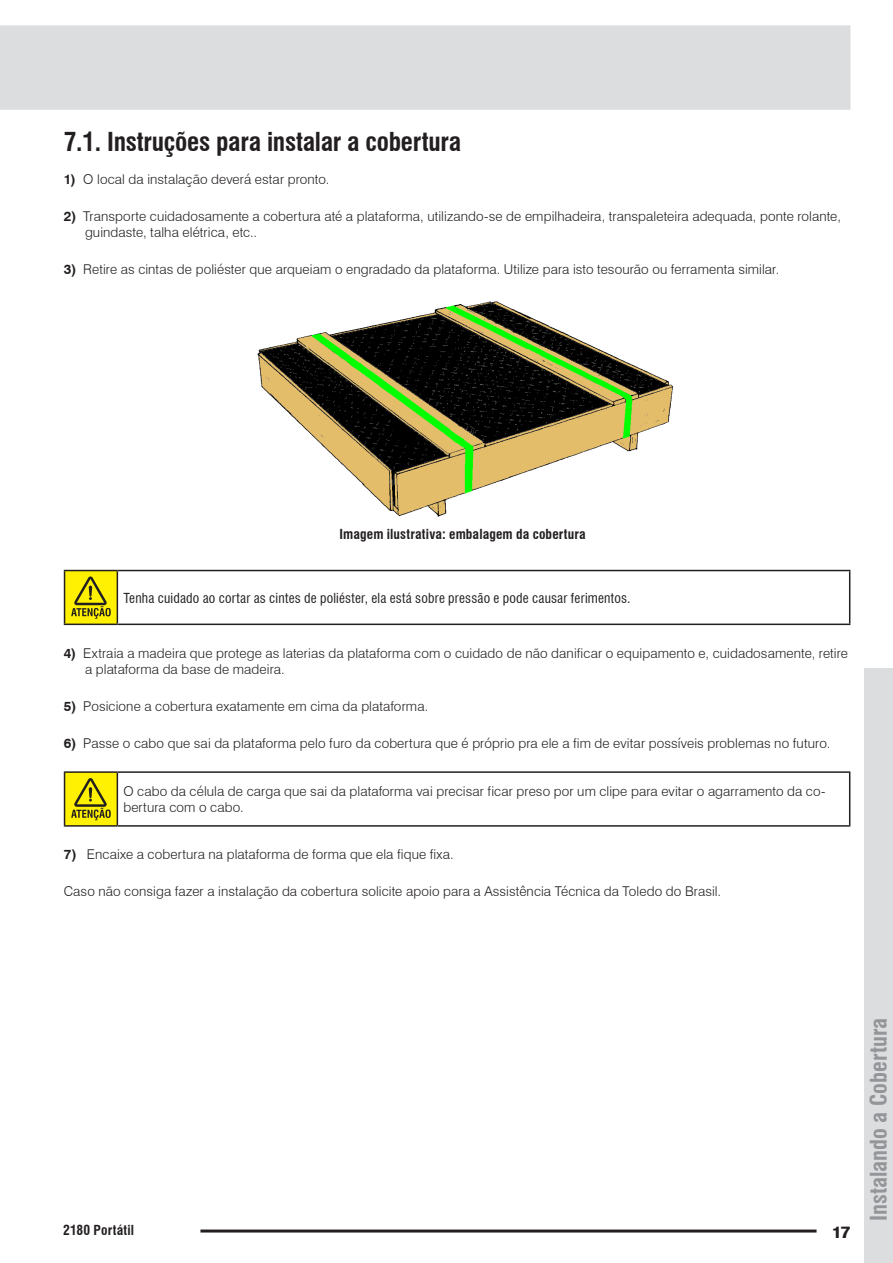
<style>
.page{position:relative;width:893px;height:1263px;background:#fff}
.page>*{position:absolute;margin:0;border:0;box-sizing:border-box;transform-origin:0 0}
.t1{font:700 condensed 25.5px "Swiss 721 BT";letter-spacing:-.01em;color:#231f20}
.t2{font:700 condensed 22.5px "Swiss 721 BT";color:#939598}
.t3{font:800 16.5px "Swiss 721 BT";color:#231f20}
.Texto{font:300 13.5px/16.5px "Swiss 721 BT";letter-spacing:.01em;color:#231f20}
.Texto_Tabela{font:condensed 13.5px "Swiss 721 BT";letter-spacing:.015em;color:#231f20}
.Texto-2{font:700 condensed 13.5px "Swiss 721 BT";letter-spacing:.01em;color:#231f20}
.s1{font-weight:700}
</style>
<div class="page">
<div style="left:0;top:25px;width:850px;height:85px;background:#dcdddf"></div>
<div style="left:864px;top:668px;width:29px;height:595px;background:#dcdddf"></div>
<hr style="left:200px;top:1229px;width:616px;height:3px;background:#231f20">
<img style="left:257px;top:301px;width:417px;height:216px">
<div style="left:65px;top:570px;width:52px;height:54px;background:#fff101"></div>
<hr style="left:64px;top:570px;width:53px;height:1px;background:#231f20">
<hr style="left:64px;top:571px;width:1px;height:53px;background:#231f20">
<hr style="left:117px;top:570px;width:733px;height:1px;background:#231f20">
<hr style="left:117px;top:571px;width:1px;height:53px;background:#231f20">
<hr style="left:849px;top:571px;width:1px;height:53px;background:#231f20">
<hr style="left:64px;top:624px;width:53px;height:1px;background:#231f20">
<hr style="left:117px;top:624px;width:733px;height:1px;background:#231f20">
<svg style="left:71px;top:576px;width:40px;height:43px"></svg>
<div style="left:65px;top:772px;width:52px;height:54px;background:#fff101"></div>
<hr style="left:64px;top:771px;width:53px;height:2px;background:#231f20">
<hr style="left:64px;top:773px;width:1px;height:52px;background:#231f20">
<hr style="left:117px;top:771px;width:733px;height:2px;background:#231f20">
<hr style="left:117px;top:773px;width:1px;height:52px;background:#231f20">
<hr style="left:849px;top:773px;width:1px;height:52px;background:#231f20">
<hr style="left:64px;top:825px;width:53px;height:2px;background:#231f20">
<hr style="left:117px;top:825px;width:733px;height:2px;background:#231f20">
<svg style="left:71px;top:778px;width:40px;height:42px"></svg>
<p class="t1" style="left:64px;top:127px;width:399px">7.1. Instruções para instalar a cobertura</p>
<p class="Texto" style="left:64px;top:171px;width:267px"><span class="s1">1)</span> O local da instalação deverá estar pronto.</p>
<p class="Texto" style="left:85px;top:208px;width:757px;text-indent:-21px"><span class="s1">2)</span> Transporte cuidadosamente a cobertura até a plataforma, utilizando-se de empilhadeira, transpaleteira adequada, ponte rolante, guindaste, talha elétrica, etc..</p>
<p class="Texto" style="left:64px;top:261px;width:717px"><span class="s1">3)</span> Retire as cintas de poliéster que arqueiam o engradado da plataforma. Utilize para isto tesourão ou ferramenta similar.</p>
<p class="Texto-2" style="left:339px;top:526px;width:248px">Imagem ilustrativa: embalagem da cobertura</p>
<p class="Texto_Tabela" style="left:123px;top:589px;width:509px">Tenha cuidado ao cortar as cintes de poliéster, ela está sobre pressão e pode causar ferimentos.</p>
<p class="Texto" style="left:85px;top:645px;width:765px;text-indent:-21px"><span class="s1">4)</span> Extraia a madeira que protege as laterias da plataforma com o cuidado de não danificar o equipamento e, cuidadosamente, retire a plataforma da base de madeira.</p>
<p class="Texto" style="left:64px;top:698px;width:366px"><span class="s1">5)</span> Posicione a cobertura exatamente em cima da plataforma.</p>
<p class="Texto" style="left:64px;top:735px;width:768px"><span class="s1">6)</span> Passe o cabo que sai da plataforma pelo furo da cobertura que é próprio pra ele a fim de evitar possíveis problemas no futuro.</p>
<p class="Texto" style="left:123px;top:783px;width:704px">O cabo da célula de carga que sai da plataforma vai precisar ficar preso por um clipe para evitar o agarramento da co&shy;bertura com o cabo.</p>
<p class="Texto" style="left:64px;top:846px;width:391px"><span class="s1">7)</span> Encaixe a cobertura na plataforma de forma que ela fique fixa.</p>
<p class="Texto" style="left:64px;top:883px;width:659px">Caso não consiga fazer a instalação da cobertura solicite apoio para a Assistência Técnica da Toledo do Brasil.</p>
<p class="Texto-2" style="left:63px;top:1222px;width:72px">2180 Portátil</p>
<p class="t3" style="left:832px;top:1222px;width:20px">17</p>
<h2 class="t2" style="left:865px;top:1221px;width:205px;rotate:-90deg">Instalando a Cobertura</h2>
</div>
